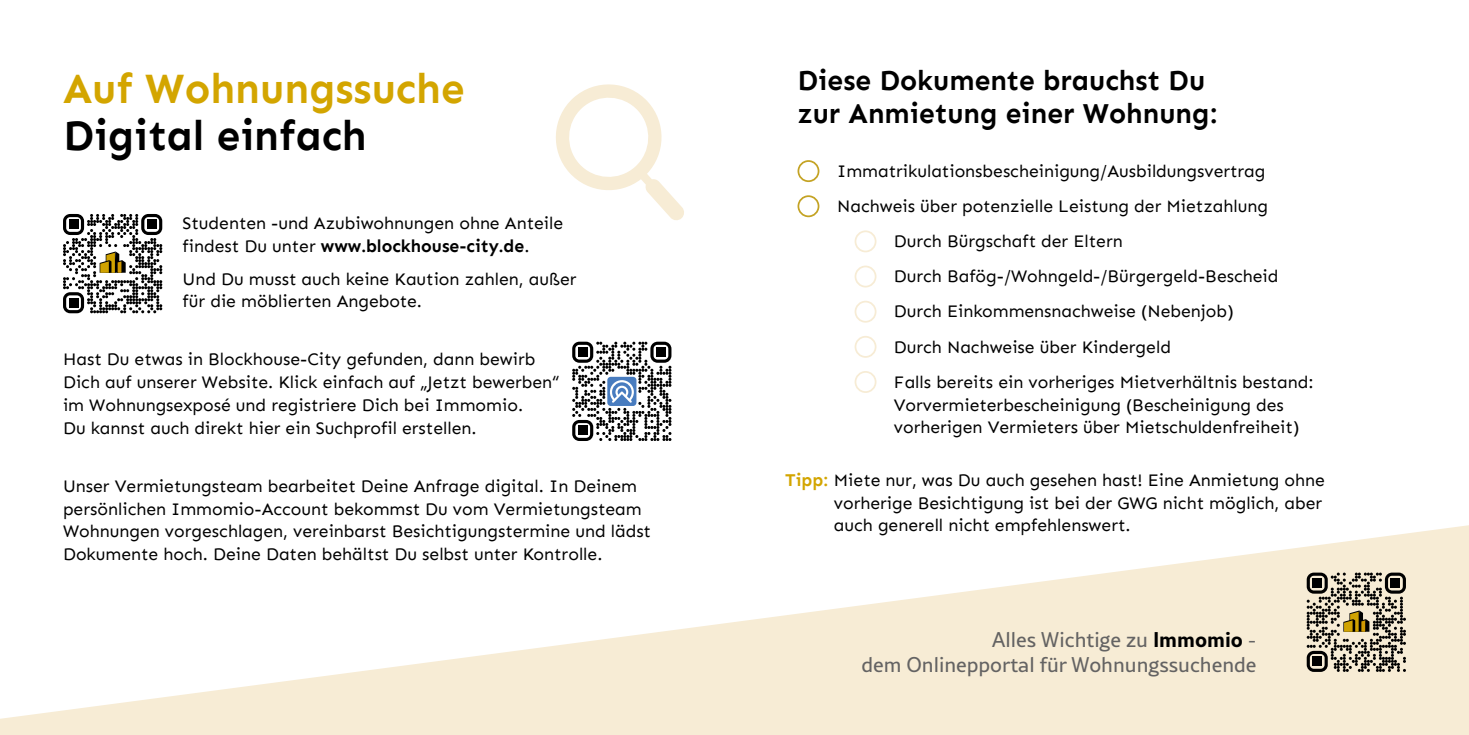
<style>
.page{position:relative;width:1469px;height:735px;background:#fff}
.page>*{position:absolute;margin:0;border:0;box-sizing:border-box;transform-origin:0 0}
.t1{font:700 42px "Sen";color:#d3a500}
.t2{font:700 42px "Sen";color:#000}
.t3{font:700 28px/33.6px "Sen";color:#000}
.t4{font:21px/25.2px "Rival Sans";color:#646363;text-align:right}
.t5{font:17.5px/22.8px "Sen";color:#000}
.s1{font-weight:700}
.s2{font-weight:700;color:#d3a500}
.s3{font-weight:700;color:#000}
</style>
<div class="page">
<svg style="left:0;top:525px;width:1468px;height:209px;fill:#f7ecd5"></svg>
<svg style="left:556px;top:84px;width:128px;height:136px"></svg>
<div style="left:797px;top:160px;width:22px;height:22px;border:2px solid #c4a324;border-radius:50%"></div>
<div style="left:797px;top:195px;width:22px;height:22px;border:2px solid #c4a324;border-radius:50%"></div>
<div style="left:854px;top:230px;width:22px;height:22px;border:2px solid #f7ecd5;border-radius:50%"></div>
<div style="left:854px;top:265px;width:22px;height:22px;border:2px solid #f7ecd5;border-radius:50%"></div>
<div style="left:854px;top:300px;width:22px;height:22px;border:2px solid #f7ecd5;border-radius:50%"></div>
<div style="left:854px;top:336px;width:22px;height:21px;border:2px solid #f7ecd5;border-radius:50%"></div>
<div style="left:854px;top:371px;width:22px;height:22px;border:2px solid #f7ecd5;border-radius:50%"></div>
<svg style="left:1306px;top:572px;width:99px;height:99px;background:#999180"></svg>
<svg style="left:63px;top:214px;width:99px;height:99px"></svg>
<svg style="left:572px;top:341px;width:99px;height:100px"></svg>
<h1 class="t1" style="left:63px;top:64px;width:403px">Auf Wohnungssuche</h1>
<h1 class="t2" style="left:63px;top:112px;width:305px">Digital einfach</h1>
<p class="t5" style="left:183px;top:212px;width:382px">Studenten -und Azubiwohnungen ohne Anteile findest Du unter <span class="s1">www.blockhouse-city.de</span>.</p>
<p class="t5" style="left:183px;top:267px;width:395px">Und Du musst auch keine Kaution zahlen, außer für die möblierten Angebote.</p>
<p class="t5" style="left:63px;top:348px;width:498px">Hast Du etwas in Blockhouse-City gefunden, dann bewirb Dich auf unserer Website. Klick einfach auf „Jetzt bewerben“ im Wohnungsexposé und registriere Dich bei Immomio.<br>Du kannst auch direkt hier ein Suchprofil erstellen.</p>
<p class="t5" style="left:63px;top:474px;width:589px">Unser Vermietungsteam bearbeitet Deine Anfrage digital. In Deinem persönlichen Immomio-Account bekommst Du vom Vermietungsteam Wohnungen vorgeschlagen, vereinbarst Besichtigungstermine und lädst Dokumente hoch. Deine Daten behältst Du selbst unter Kontrolle.</p>
<h2 class="t3" style="left:797px;top:64px;width:422px">Diese Dokumente brauchst Du zur Anmietung einer Wohnung:</h2>
<p class="t5" style="left:837px;top:159px;width:430px">Immatrikulationsbescheinigung/Ausbildungsvertrag</p>
<p class="t5" style="left:837px;top:194px;width:432px">Nachweis über potenzielle Leistung der Mietzahlung</p>
<p class="t5" style="left:893px;top:230px;width:230px">Durch Bürgschaft der Eltern</p>
<p class="t5" style="left:893px;top:265px;width:386px">Durch Bafög-/Wohngeld-/Bürgergeld-Bescheid</p>
<p class="t5" style="left:893px;top:300px;width:341px">Durch Einkommensnachweise (Nebenjob)</p>
<p class="t5" style="left:893px;top:335px;width:279px">Durch Nachweise über Kindergeld</p>
<p class="t5" style="left:893px;top:370px;width:421px">Falls bereits ein vorheriges Mietverhältnis bestand:</p>
<p class="t5" style="left:893px;top:393px;width:407px">Vorvermieterbescheinigung (Bescheinigung des vorherigen Vermieters über Mietschuldenfreiheit)</p>
<p class="t5" style="left:834px;top:468px;width:492px;text-indent:-49px"><span class="s2">Tipp:</span> Miete nur, was Du auch gesehen hast! Eine Anmietung ohne vorherige Besichtigung ist bei der GWG nicht möglich, aber auch generell nicht empfehlenswert.</p>
<p class="t4" style="left:861px;top:626px;width:397px">Alles Wichtige zu <span class="s3">Immomio</span> -<br>dem Onlinepportal für Wohnungssuchende</p>
</div>
